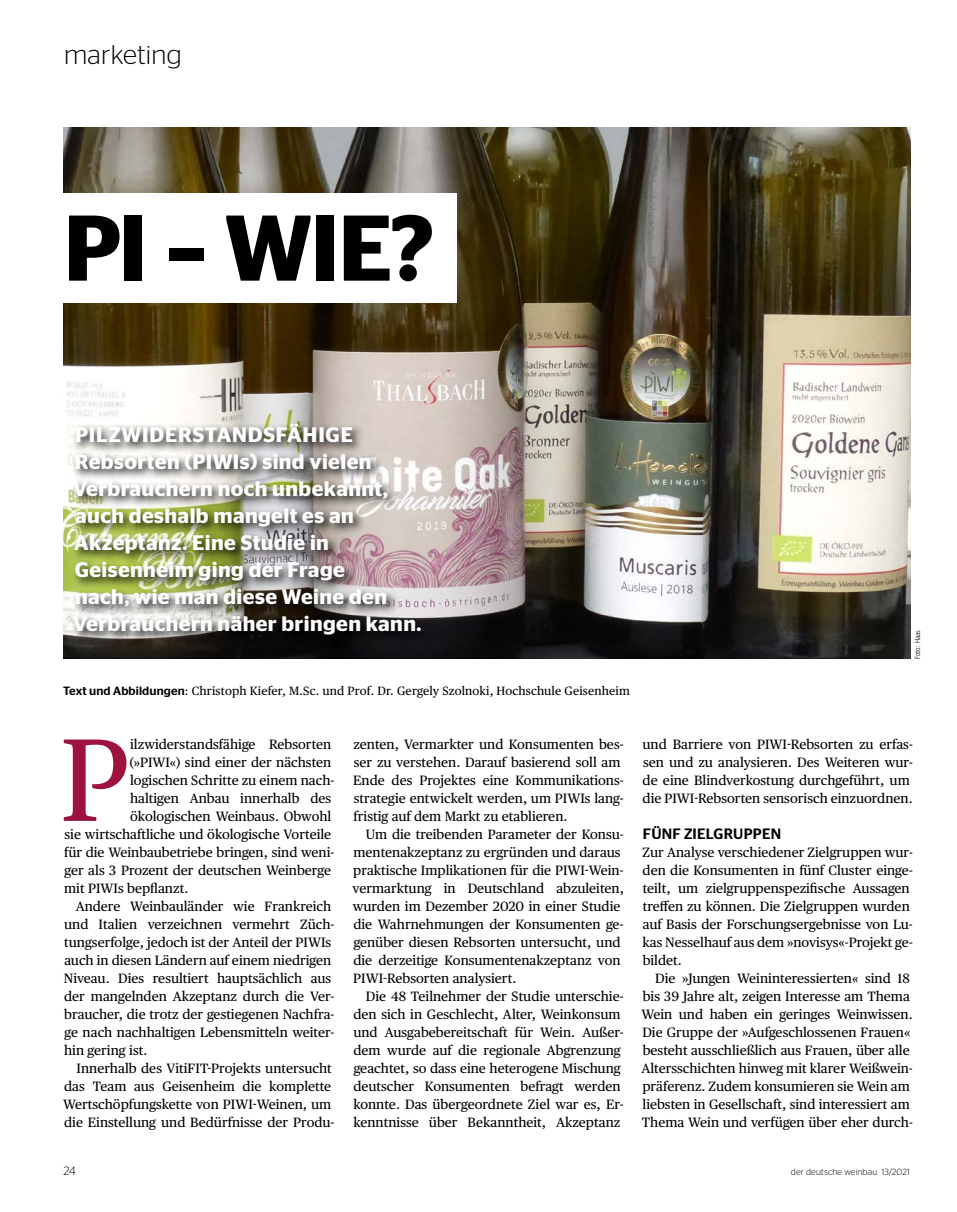
<style>
.page{position:relative;width:957px;height:1212px;background:#fff}
.page>*{position:absolute;margin:0;border:0;box-sizing:border-box;transform-origin:0 0}
.t1{font:117.45px "Publico Text";color:#9e133e}
.t2{font:600 93px "Stag Sans";color:#000}
.t3{font:300 27px "Stag Sans";letter-spacing:.01em;color:#000}
.t4{font:600 21px/27px "Stag Sans";letter-spacing:.02em;color:#fff}
.t5{font:500 15px "Stag Sans";letter-spacing:.02em;color:#000}
.t6{font:13.5px/18px "Publico Text";color:#000}
.t7{font:12px "Publico Text";letter-spacing:.01em;color:#000}
.t8{font:300 12px "Stag Sans";color:#000}
.t9{font:300 9px "Stag Sans";letter-spacing:.015em;color:#000}
.t10{font:300 condensed 7.5px "Frutiger LT Pro";color:#000}
.s1{font-family:"Stag Sans";font-weight:500}
</style>
<div class="page">
<img style="left:64px;top:128px;width:846px;height:531px">
<div style="left:0;top:193px;width:456px;height:110px;background:#fff"></div>
<div style="left:70px;top:420px;width:363px;height:227px;background:#000;opacity:.9"></div>
<h3 class="t3" style="left:64px;top:40px;width:119px">marketing</h3>
<h2 class="t2" style="left:64px;top:194px;width:372px">PI – WIE?</h2>
<h3 class="t4" style="left:73px;top:421px;width:350px">PILZWIDERSTANDSFÄHIGE<br>Rebsorten (PIWIs) sind vielen<br>Verbrauchern noch unbekannt, auch deshalb mangelt es an<br>Akzeptanz. Eine Studie in<br>Geisenheim ging der Frage<br>nach, wie man diese Weine den<br>Verbrauchern näher bringen kann.</h3>
<p class="t7" style="left:63px;top:682px;width:568px"><span class="s1">Text und Abbildungen</span>: Christoph Kiefer, M.Sc. und Prof. Dr. Gergely Szolnoki, Hochschule Geisenheim</p>
<p class="t10" style="left:913px;top:659px;width:31px;rotate:-90deg">Foto: Haas</p>
<h1 class="t1" style="left:60px;top:691px;width:71px">P</h1>
<p class="t6" style="left:130px;top:734px;width:203px">ilzwiderstandsfähige Rebsorten</p>
<p class="t6" style="left:129px;top:752px;width:203px">(»PIWI«) sind einer der nächsten</p>
<p class="t6" style="left:130px;top:770px;width:206px">logischen Schritte zu einem nach-</p>
<p class="t6" style="left:130px;top:788px;width:203px">haltigen Anbau innerhalb des</p>
<p class="t6" style="left:130px;top:806px;width:203px">ökologischen Weinbaus. Obwohl</p>
<p class="t6" style="left:65px;top:824px;width:268px">sie wirtschaftliche und ökologische Vorteile</p>
<p class="t6" style="left:64px;top:842px;width:272px">für die Weinbaubetriebe bringen, sind weni-</p>
<p class="t6" style="left:64px;top:860px;width:268px">ger als 3 Prozent der deutschen Weinberge</p>
<p class="t6" style="left:64px;top:878px;width:126px">mit PIWIs bepflanzt.</p>
<p class="t6" style="left:76px;top:896px;width:257px">Andere Weinbauländer wie Frankreich</p>
<p class="t6" style="left:64px;top:914px;width:272px">und Italien verzeichnen vermehrt Züch-</p>
<p class="t6" style="left:64px;top:932px;width:268px">tungserfolge, jedoch ist der Anteil der PIWIs</p>
<p class="t6" style="left:64px;top:950px;width:268px">auch in diesen Ländern auf einem niedrigen</p>
<p class="t6" style="left:64px;top:968px;width:269px">Niveau. Dies resultiert hauptsächlich aus</p>
<p class="t6" style="left:64px;top:986px;width:272px">der mangelnden Akzeptanz durch die Ver-</p>
<p class="t6" style="left:64px;top:1004px;width:272px">braucher, die trotz der gestiegenen Nachfra-</p>
<p class="t6" style="left:64px;top:1022px;width:271px">ge nach nachhaltigen Lebensmitteln weiter-</p>
<p class="t6" style="left:64px;top:1040px;width:85px">hin gering ist.</p>
<p class="t6" style="left:77px;top:1058px;width:257px">Innerhalb des VitiFIT-Projekts untersucht</p>
<p class="t6" style="left:64px;top:1076px;width:268px">das Team aus Geisenheim die komplette</p>
<p class="t6" style="left:63px;top:1094px;width:270px">Wertschöpfungskette von PIWI-Weinen, um</p>
<p class="t6" style="left:64px;top:1112px;width:272px">die Einstellung und Bedürfnisse der Produ-</p>
<p class="t6" style="left:353px;top:734px;width:272px">zenten, Vermarkter und Konsumenten bes&shy;ser zu verstehen. Darauf basierend soll am Ende des Projektes eine Kommunikations&shy;strategie entwickelt werden, um PIWIs lang&shy;fristig auf dem Markt zu etablieren.</p>
<p class="t6" style="left:353px;top:824px;width:273px;text-indent:13px">Um die treibenden Parameter der Konsu&shy;mentenakzeptanz zu ergründen und daraus praktische Implikationen für die PIWI-Wein&shy;vermarktung in Deutschland abzuleiten, wurden im Dezember 2020 in einer Studie die Wahrnehmungen der Konsumenten ge&shy;genüber diesen Rebsorten untersucht, und die derzeitige Konsumentenakzeptanz von PIWI-Rebsorten analysiert.</p>
<p class="t6" style="left:353px;top:986px;width:272px;text-indent:13px">Die 48 Teilnehmer der Studie unterschie&shy;den sich in Geschlecht, Alter, Weinkonsum und Ausgabebereitschaft für Wein. Außer&shy;dem wurde auf die regionale Abgrenzung geachtet, so dass eine heterogene Mischung deutscher Konsumenten befragt werden konnte. Das übergeordnete Ziel war es, Er&shy;kenntnisse über Bekanntheit, Akzeptanz</p>
<p class="t6" style="left:642px;top:734px;width:272px">und Barriere von PIWI-Rebsorten zu erfas&shy;sen und zu analysieren. Des Weiteren wur&shy;de eine Blindverkostung durchgeführt, um die PIWI-Rebsorten sensorisch einzuordnen.</p>
<p class="t5" style="left:643px;top:825px;width:140px">FÜNF ZIELGRUPPEN</p>
<p class="t6" style="left:642px;top:842px;width:272px">Zur Analyse verschiedener Zielgruppen wur&shy;den die Konsumenten in fünf Cluster einge&shy;teilt, um zielgruppenspezifische Aussagen treffen zu können. Die Zielgruppen wurden auf Basis der Forschungsergebnisse von Lu&shy;kas Nesselhauf aus dem »novisys«-Projekt ge&shy;bildet.</p>
<p class="t6" style="left:641px;top:968px;width:273px;text-indent:14px">Die »Jungen Weininteressierten« sind 18 bis 39 Jahre alt, zeigen Interesse am Thema Wein und haben ein geringes Weinwissen.<br>Die Gruppe der »Aufgeschlossenen Frauen« besteht ausschließlich aus Frauen, über alle Altersschichten hinweg mit klarer Weißwein&shy;präferenz. Zudem konsumieren sie Wein am liebsten in Gesellschaft, sind interessiert am Thema Wein und verfügen über eher durch-</p>
<p class="t8" style="left:63px;top:1164px;width:14px">24</p>
<p class="t9" style="left:791px;top:1167px;width:120px">der deutsche weinbau 13/2021</p>
</div>
